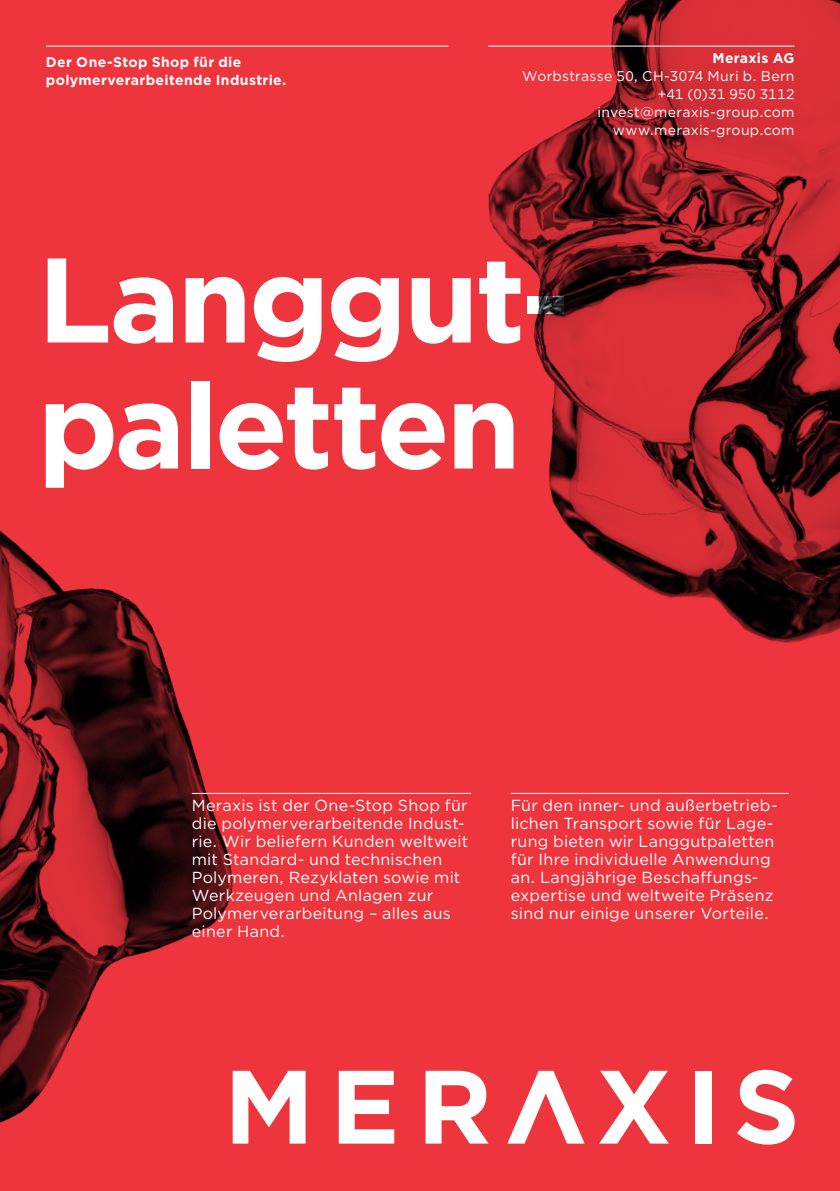
<style>
.page{position:relative;width:840px;height:1191px;background:#fff}
.page>*{position:absolute;margin:0;border:0;box-sizing:border-box;transform-origin:0 0}
.t1{font:700 120px/126px "Gotham";letter-spacing:-.03em;color:#fff}
.t2{font:16px/18px "Gotham";letter-spacing:.015em;color:#fff}
.t3{font:14px/18px "Gotham";letter-spacing:.02em;color:#fff;text-align:right}
.t4{font:700 14px/18px "Gotham";letter-spacing:.025em;color:#fff}
</style>
<div class="page">
<div style="left:0;top:0;width:839px;height:1191px;background:#ee343d"></div>
<img style="left:0;top:530px;width:342px;height:614px">
<img style="left:347px;top:0;width:492px;height:794px">
<hr style="left:510px;top:793px;width:278px;height:1px;background:#fff">
<hr style="left:192px;top:793px;width:279px;height:1px;background:#fff">
<hr style="left:488px;top:46px;width:306px;height:1px;background:#fff">
<svg style="left:232px;top:1070px;width:73px;height:73px"></svg>
<svg style="left:338px;top:1070px;width:56px;height:73px"></svg>
<svg style="left:425px;top:1070px;width:63px;height:73px"></svg>
<svg style="left:507px;top:1070px;width:77px;height:73px"></svg>
<svg style="left:599px;top:1070px;width:69px;height:73px"></svg>
<div style="left:695px;top:1070px;width:16px;height:73px;background:#fff"></div>
<svg style="left:737px;top:1069px;width:57px;height:75px"></svg>
<hr style="left:46px;top:46px;width:402px;height:1px;background:#fff">
<p class="t4" style="left:46px;top:53px;width:242px">Der One-Stop Shop für die polymerverarbeitende Industrie.</p>
<p class="t4" style="left:712px;top:49px;width:84px">Meraxis AG</p>
<p class="t3" style="left:521px;top:67px;width:274px">Worbstrasse 50, CH-3074 Muri b. Bern +41 (0)31 950 3112 invest@meraxis-group.com www.meraxis-group.com</p>
<h1 class="t1" style="left:38px;top:236px;width:534px">Langgut&shy;paletten</h1>
<p class="t2" style="left:192px;top:795px;width:278px">Meraxis ist der One-Stop Shop für die polymerverarbeitende Indust&shy;rie. Wir beliefern Kunden weltweit mit Standard- und technischen<br>Polymeren, Rezyklaten sowie mit<br>Werkzeugen und Anlagen zur<br>Polymerverarbeitung – alles aus einer Hand.</p>
<p class="t2" style="left:510px;top:795px;width:268px">Für den inner- und außerbetrieb&shy;lichen Transport sowie für Lage&shy;rung bieten wir Langgutpaletten für Ihre individuelle Anwendung an. Langjährige Beschaffungs&shy;expertise und weltweite Präsenz sind nur einige unserer Vorteile.</p>
</div>
